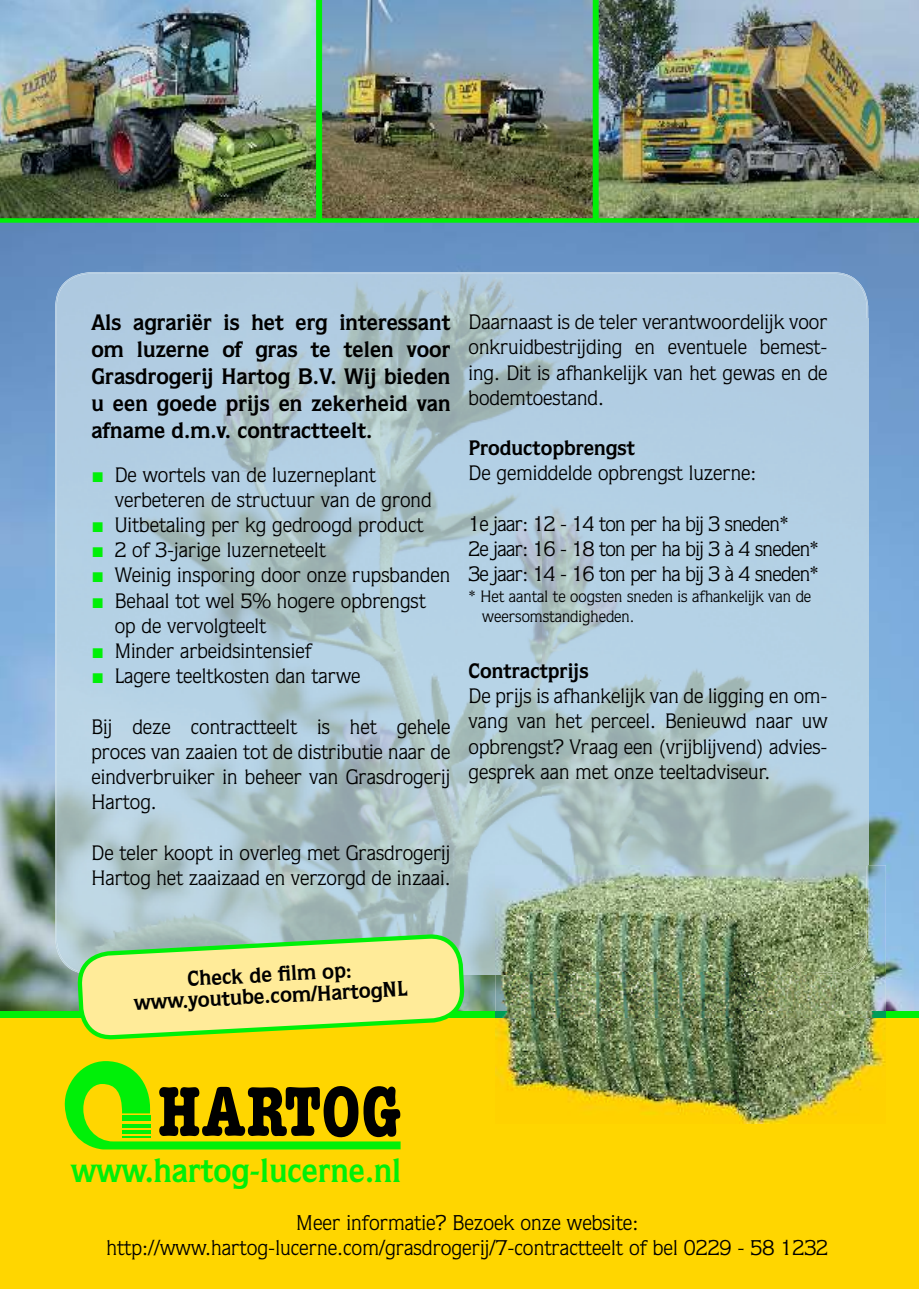
<style>
.page{position:relative;width:919px;height:1289px;background:#fff}
.page>*{position:absolute;margin:0;border:0;box-sizing:border-box;transform-origin:0 0}
.t1{font:700 33.75px "Quorum";color:#00f008;scale:.96 1}
.t2{font:700 22.5px/27px "Quorum";color:#000;text-align:justify}
.t3{font:21.45px/25.8px "Quorum";color:#000;text-align:center}
.t4{font:700 21.45px/21.5px "Quorum";color:#000;text-align:center}
.t5{font:21px/25.2px "Quorum";color:#000}
.t6{font:21px/25.2px "Quorum";letter-spacing:-.03em;color:#000}
.t7{font:700 21px "Quorum";color:#000}
.t8{font:16.5px/19.2px "Quorum";color:#000}
.s1{font-family:"Times New Roman";font-weight:700;color:#00f008}
</style>
<div class="page">
<img style="left:0;top:223px;width:918px;height:788px">
<div style="left:0;top:1014px;width:918px;height:274px;background:#ffd600"></div>
<div style="left:0;top:1011px;width:918px;height:6px;background:#00f008"></div>
<svg style="left:65px;top:1061px;width:335px;height:88px"></svg>
<div style="left:122px;top:1115px;width:28px;height:5px;background:#00f008"></div>
<svg style="left:122px;top:1123px;width:28px;height:4px"></svg>
<hr style="left:122px;top:1130px;width:28px;height:3px;background:#00f008">
<hr style="left:122px;top:1136px;width:28px;height:2px;background:#00f008">
<img style="left:106px;top:319px;width:436px;height:653px">
<img style="left:542px;top:319px;width:324px;height:546px">
<img style="left:55px;top:272px;width:51px;height:702px">
<img style="left:465px;top:972px;width:349px;height:2px">
<img style="left:105px;top:272px;width:763px;height:47px">
<img style="left:866px;top:318px;width:2px;height:547px">
<img style="left:597px;top:0;width:321px;height:223px">
<img style="left:320px;top:0;width:277px;height:223px">
<img style="left:0;top:0;width:320px;height:223px">
<img style="left:837px;top:865px;width:48px;height:146px">
<img style="left:495px;top:973px;width:342px;height:38px">
<img style="left:495px;top:1011px;width:390px;height:111px">
<img style="left:495px;top:865px;width:319px;height:107px">
<img style="left:814px;top:865px;width:54px;height:109px">
<svg style="left:77px;top:935px;width:388px;height:103px;background:#dde582"></svg>
<p class="t2" style="left:91px;top:311px;width:360px">Als agrariër is het erg interessant om luzerne of gras te telen voor Grasdrogerij Hartog B.V. Wij bieden u een goede prijs en zekerheid van afname d.m.v. contractteelt.</p>
<p class="t5" style="left:115px;top:463px;width:318px;text-indent:-23px"><span class="s1">■</span> De wortels van de luzerneplant verbeteren de structuur van de grond</p>
<p class="t5" style="left:91px;top:514px;width:333px"><span class="s1">■</span> Uitbetaling per kg gedroogd product</p>
<p class="t5" style="left:91px;top:539px;width:236px"><span class="s1">■</span> 2 of 3-jarige luzerneteelt</p>
<p class="t5" style="left:91px;top:564px;width:360px"><span class="s1">■</span> Weinig insporing door onze rupsbanden</p>
<p class="t5" style="left:115px;top:589px;width:312px;text-indent:-23px"><span class="s1">■</span> Behaal tot wel 5% hogere opbrengst op de vervolgteelt</p>
<p class="t5" style="left:91px;top:640px;width:222px"><span class="s1">■</span> Minder arbeidsintensief</p>
<p class="t5" style="left:91px;top:665px;width:270px"><span class="s1">■</span> Lagere teeltkosten dan tarwe</p>
<p class="t5" style="left:91px;top:715px;width:360px;text-align:justify">Bij deze contractteelt is het gehele proces van zaaien tot de distributie naar de eindverbruiker in beheer van Grasdrogerij Hartog.</p>
<p class="t5" style="left:91px;top:841px;width:360px">De teler koopt in overleg met Grasdrogerij<br>Hartog het zaaizaad en verzorgd de inzaai.</p>
<p class="t5" style="left:468px;top:311px;width:360px;text-align:justify">Daarnaast is de teler verantwoordelijk voor onkruidbestrijding en eventuele bemest&shy;ing. Dit is afhankelijk van het gewas en de bodemtoestand.</p>
<p class="t7" style="left:468px;top:440px;width:168px">Productopbrengst</p>
<p class="t5" style="left:468px;top:462px;width:289px">De gemiddelde opbrengst luzerne:</p>
<p class="t6" style="left:468px;top:513px;width:352px">1e jaar: 12 - 14 ton per ha bij 3 sneden*<br>2e jaar: 16 - 18 ton per ha bij 3 à 4 sneden*<br>3e jaar: 14 - 16 ton per ha bij 3 à 4 sneden*</p>
<p class="t8" style="left:482px;top:588px;width:330px;text-indent:-14px">* Het aantal te oogsten sneden is afhankelijk van de weersomstandigheden.</p>
<p class="t7" style="left:468px;top:663px;width:122px">Contractprijs</p>
<p class="t5" style="left:468px;top:685px;width:360px;text-align:justify">De prijs is afhankelijk van de ligging en om&shy;vang van het perceel. Benieuwd naar uw opbrengst? Vraag een (vrijblijvend) advies&shy;gesprek aan met onze teeltadviseur.</p>
<p class="t4" style="left:132px;top:972px;width:275px;rotate:-3deg">Check de fi lm op: www.youtube.com/HartogNL</p>
<h1 class="t1" style="left:71px;top:1158px;width:345px">www.hartog-lucerne.nl</h1>
<p class="t3" style="left:106px;top:1211px;width:723px">Meer informatie? Bezoek onze website: http://www.hartog-lucerne.com/grasdrogerij/7-contractteelt of bel 0229 - 58 1232</p>
</div>
